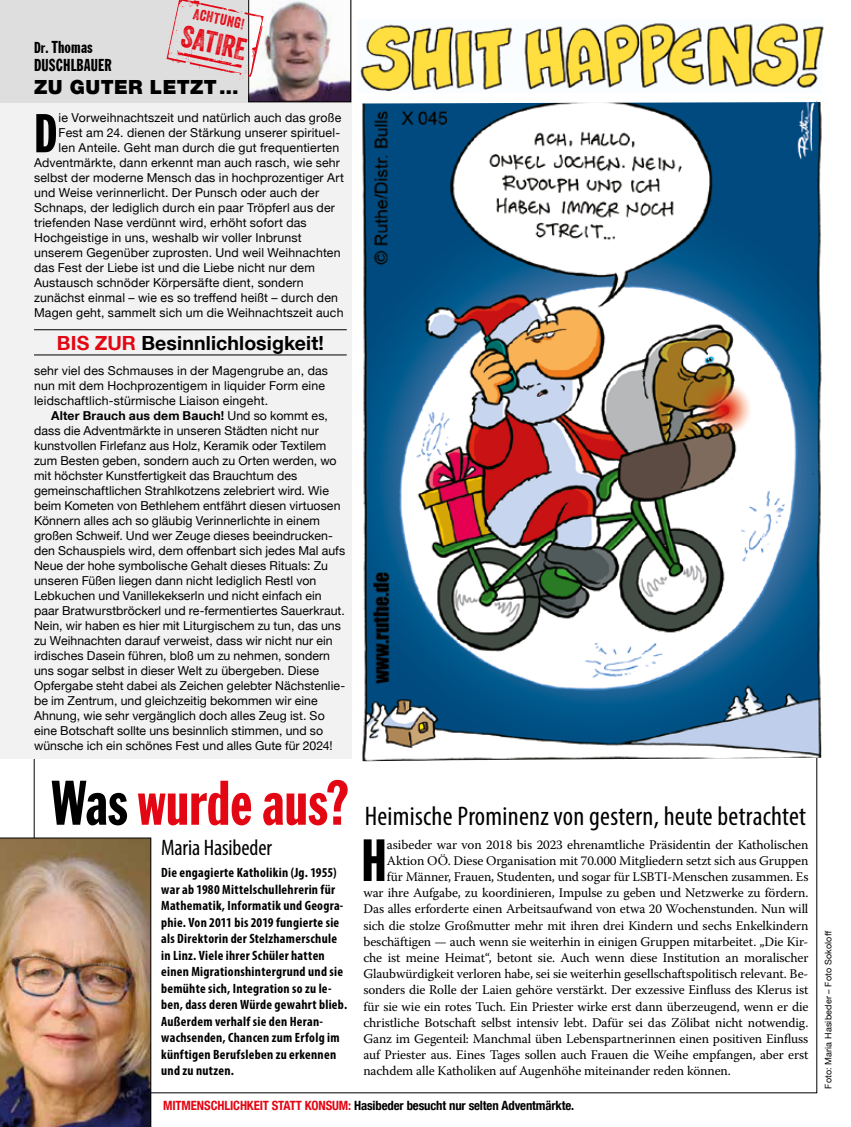
<style>
.page{position:relative;width:851px;height:1127px;background:#fff}
.page>*{position:absolute;margin:0;border:0;box-sizing:border-box;transform-origin:0 0}
.t1{font:66px "Franklin Extra Cond Gothic";color:#e30613}
.t2{font:62.4px "Franklin Extra Cond Gothic";color:#000}
.t3{font:57.3px "Franklin Extra Cond Gothic";color:#000}
.t4{font:29.85px "Veneer Two";color:#e30613}
.t5{font:condensed 27px "Myriad Pro";letter-spacing:.01em;color:#000}
.t6{font:condensed 22.5px "Myriad Pro";letter-spacing:-.005em;color:#000}
.t7{font:700 19.5px "Helvetica Neue LT Com";letter-spacing:.005em;color:#000}
.t8{font:900 19.5px "Helvetica Neue LT Com";letter-spacing:.02em;color:#000}
.t9{font:18px/18px "Franklin Extra Cond Gothic";letter-spacing:.01em;color:#000}
.t10{font:14.85px "Veneer Two";color:#e30613}
.t11{font:700 condensed 13.5px/16.5px "Myriad Pro";letter-spacing:.02em;color:#000}
.t12{font:13.2px "Warnock Pro";letter-spacing:-.01em;color:#000}
.t13{font:700 condensed 12.75px "Helvetica Neue LT Com";letter-spacing:-.01em;color:#000}
.t14{font:12.3px/15px "Helvetica Neue";letter-spacing:.01em;color:#000}
.t15{font:700 12.3px "Helvetica Neue LT Com";letter-spacing:.01em;color:#000}
.t16{font:9px "Helvetica Neue";letter-spacing:.025em;color:#000}
.s1{font-size:16.5px}
.s2{color:#e30613}
.s3{font-family:"Helvetica Neue";font-weight:400}
.s4{color:#000}
</style>
<div class="page">
<img style="left:362px;top:102px;width:460px;height:659px">
<svg style="left:351px;top:0;width:473px;height:102px"></svg>
<img style="left:0;top:838px;width:151px;height:289px">
<div style="left:0;top:0;width:351px;height:758px;background:#f2f2f2"></div>
<div style="left:0;top:0;width:351px;height:102px;background:#dedede"></div>
<img style="left:166px;top:0;width:185px;height:102px">
<hr style="left:34px;top:329px;width:313px;height:1px;background:#000">
<hr style="left:34px;top:355px;width:313px;height:1px;background:#000">
<p class="t10" style="left:195px;top:5px;width:54px;rotate:12deg">Achtung!</p>
<h3 class="t4" style="left:185px;top:18px;width:67px;rotate:12deg">SATIRE</h3>
<h3 class="t9" style="left:34px;top:38px;width:79px"><span class="s1">Dr.</span> Thomas<br>DUSCHLBAUER</h3>
<h3 class="t8" style="left:34px;top:75px;width:206px">ZU GUTER LETZT …</h3>
<h3 class="t3" style="left:34px;top:103px;width:25px">D</h3>
<p class="t14" style="left:59px;top:111px;width:284px">ie Vorweihnachtszeit und natürlich auch das große</p>
<p class="t14" style="left:59px;top:126px;width:283px">Fest am 24. dienen der Stärkung unserer spirituel-</p>
<p class="t14" style="left:59px;top:141px;width:282px">len Anteile. Geht man durch die gut frequentierten</p>
<p class="t14" style="left:34px;top:156px;width:307px">Adventmärkte, dann erkennt man auch rasch, wie sehr</p>
<p class="t14" style="left:34px;top:171px;width:311px">selbst der moderne Mensch das in hochprozentiger Art</p>
<p class="t14" style="left:34px;top:186px;width:286px">und Weise verinnerlicht. Der Punsch oder auch der</p>
<p class="t14" style="left:34px;top:201px;width:302px">Schnaps, der lediglich durch ein paar Tröpferl aus der</p>
<p class="t14" style="left:34px;top:216px;width:274px">triefenden Nase verdünnt wird, erhöht sofort das</p>
<p class="t14" style="left:34px;top:231px;width:269px">Hochgeistige in uns, weshalb wir voller Inbrunst</p>
<p class="t14" style="left:34px;top:246px;width:308px">unserem Gegenüber zuprosten. Und weil Weihnachten</p>
<p class="t14" style="left:34px;top:261px;width:282px">das Fest der Liebe ist und die Liebe nicht nur dem</p>
<p class="t14" style="left:34px;top:276px;width:271px">Austausch schnöder Körpersäfte dient, sondern</p>
<p class="t14" style="left:34px;top:291px;width:305px">zunächst einmal – wie es so treffend heißt – durch den</p>
<p class="t14" style="left:34px;top:306px;width:311px">Magen geht, sammelt sich um die Weihnachtszeit auch</p>
<h3 class="t7" style="left:57px;top:330px;width:268px"><span class="s2">BIS ZUR</span> Besinnlichlosigkeit!</h3>
<p class="t14" style="left:34px;top:364px;width:295px">sehr viel des Schmauses in der Magengrube an, das nun mit dem Hochprozentigem in liquider Form eine leidschaftlich-stürmische Liaison eingeht.</p>
<p class="t15" style="left:51px;top:408px;width:278px">Alter Brauch aus dem Bauch! <span class="s3">Und so kommt es,</span></p>
<p class="t14" style="left:34px;top:424px;width:312px">dass die Adventmärkte in unseren Städten nicht nur kunstvollen Firlefanz aus Holz, Keramik oder Textilem zum Besten geben, sondern auch zu Orten werden, wo mit höchster Kunstfertigkeit das Brauchtum des gemeinschaftlichen Strahlkotzens zelebriert wird. Wie beim Kometen von Bethlehem entfährt diesen virtuosen Könnern alles ach so gläubig Verinnerlichte in einem großen Schweif. Und wer Zeuge dieses beeindrucken&shy;den Schauspiels wird, dem offenbart sich jedes Mal aufs Neue der hohe symbolische Gehalt dieses Rituals: Zu unseren Füßen liegen dann nicht lediglich Restl von Lebkuchen und Vanillekekserln und nicht einfach ein paar Bratwurstbröckerl und re-fermentiertes Sauerkraut.<br>Nein, wir haben es hier mit Liturgischem zu tun, das uns zu Weihnachten darauf verweist, dass wir nicht nur ein irdisches Dasein führen, bloß um zu nehmen, sondern uns sogar selbst in dieser Welt zu übergeben. Diese Opfergabe steht dabei als Zeichen gelebter Nächstenlie&shy;be im Zentrum, und gleichzeitig bekommen wir eine Ahnung, wie sehr vergänglich doch alles Zeug ist. So eine Botschaft sollte uns besinnlich stimmen, und so wünsche ich ein schönes Fest und alles Gute für 2024!</p>
<h1 class="t1" style="left:51px;top:768px;width:299px"><span class="s4">Was</span> wurde aus?</h1>
<h3 class="t6" style="left:161px;top:833px;width:112px">Maria Hasibeder</h3>
<p class="t11" style="left:161px;top:864px;width:187px">Die engagierte Katholikin (Jg. 1955) war ab 1980 Mittelschullehrerin für Mathematik, Informatik und Geogra&shy;phie. Von 2011 bis 2019 fungierte sie als Direktorin der Stelzhamerschule in Linz. Viele ihrer Schüler hatten einen Migrationshintergrund und sie bemühte sich, Integration so zu le&shy;ben, dass deren Würde gewahrt blieb.<br>Außerdem verhalf sie den Heran&shy;wachsenden, Chancen zum Erfolg im künftigen Berufsleben zu erkennen und zu nutzen.</p>
<h3 class="t5" style="left:365px;top:800px;width:443px">Heimische Prominenz von gestern, heute betrachtet</h3>
<h2 class="t2" style="left:361px;top:827px;width:27px">H</h2>
<p class="t12" style="left:387px;top:836px;width:423px">asibeder war von 2018 bis 2023 ehrenamtliche Präsidentin der Katholischen</p>
<p class="t12" style="left:387px;top:852px;width:423px">Aktion OÖ. Diese Organisation mit 70.000 Mitgliedern setzt sich aus Gruppen</p>
<p class="t12" style="left:387px;top:869px;width:423px">für Männer, Frauen, Studenten, und sogar für LSBTI-Menschen zusammen. Es</p>
<p class="t12" style="left:363px;top:885px;width:446px">war ihre Aufgabe, zu koordinieren, Impulse zu geben und Netzwerke zu fördern.</p>
<p class="t12" style="left:363px;top:901px;width:446px">Das alles erforderte einen Arbeitsaufwand von etwa 20 Wochenstunden. Nun will</p>
<p class="t12" style="left:363px;top:917px;width:446px">sich die stolze Großmutter mehr mit ihren drei Kindern und sechs Enkelkindern</p>
<p class="t12" style="left:363px;top:933px;width:446px">beschäftigen — auch wenn sie weiterhin in einigen Gruppen mitarbeitet. „Die Kir-</p>
<p class="t12" style="left:363px;top:950px;width:446px">che ist meine Heimat“, betont sie. Auch wenn diese Institution an moralischer</p>
<p class="t12" style="left:363px;top:966px;width:446px">Glaubwürdigkeit verloren habe, sei sie weiterhin gesellschaftspolitisch relevant. Be-</p>
<p class="t12" style="left:363px;top:982px;width:446px">sonders die Rolle der Laien gehöre verstärkt. Der exzessive Einfluss des Klerus ist</p>
<p class="t12" style="left:363px;top:998px;width:446px">für sie wie ein rotes Tuch. Ein Priester wirke erst dann überzeugend, wenn er die</p>
<p class="t12" style="left:363px;top:1014px;width:446px">christliche Botschaft selbst intensiv lebt. Dafür sei das Zölibat nicht notwendig.</p>
<p class="t12" style="left:363px;top:1031px;width:446px">Ganz im Gegenteil: Manchmal üben Lebenspartnerinnen einen positiven Einfluss</p>
<p class="t12" style="left:363px;top:1047px;width:446px">auf Priester aus. Eines Tages sollen auch Frauen die Weihe empfangen, aber erst</p>
<p class="t12" style="left:363px;top:1063px;width:369px">nachdem alle Katholiken auf Augenhöhe miteinander reden können.</p>
<p class="t13" style="left:163px;top:1097px;width:412px"><span class="s2">MITMENSCHLICHKEIT STATT KONSUM:</span> Hasibeder besucht nur selten Adventmärkte.</p>
<p class="t16" style="left:821px;top:1089px;width:159px;rotate:-90deg">Foto: Maria Hasibeder – Foto Sokoloff</p>
</div>
